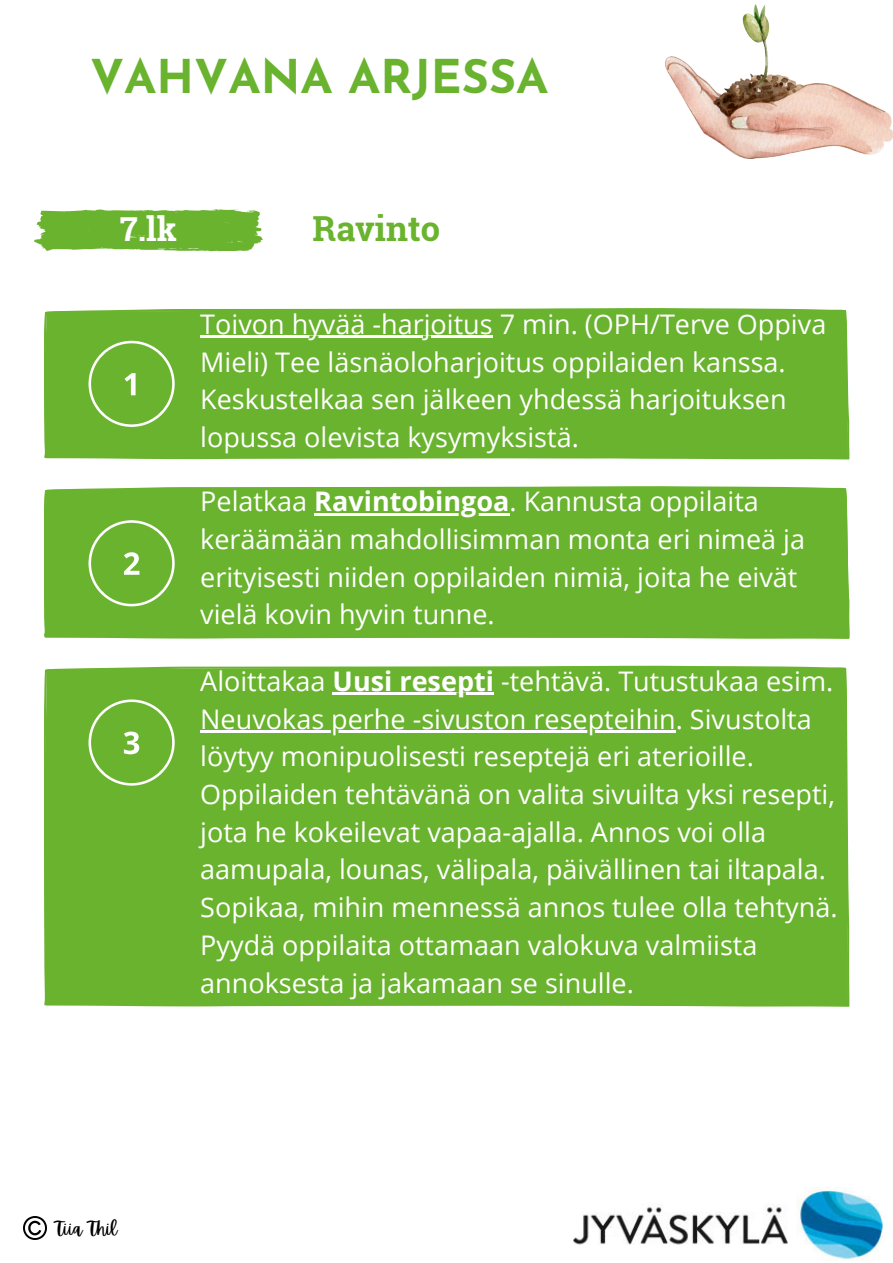
<style>
.page{position:relative;width:893px;height:1263px;background:#fff}
.page>*{position:absolute;margin:0;border:0;box-sizing:border-box;transform-origin:0 0}
.t1{font:700 46.5px "Josefin Sans";color:#69b32e}
.t2{font:700 34.5px "Roboto Slab";color:#69b32e}
.t3{font:700 33px "Roboto Slab";color:#fff}
.t4{font:27px/37.7px "Open Sans";color:#fff}
.t5{font:18px "Apricots";color:#000}
.s1{font-weight:700}
</style>
<div class="page">
<div style="left:44px;top:666px;width:805px;height:341px;background:#69b32e"></div>
<div style="left:44px;top:487px;width:805px;height:152px;background:#69b32e"></div>
<div style="left:44px;top:308px;width:805px;height:151px;background:#69b32e"></div>
<svg style="left:88px;top:341px;width:87px;height:86px;background:#79bb44"></svg>
<svg style="left:88px;top:520px;width:87px;height:86px;background:#7abb45"></svg>
<svg style="left:88px;top:699px;width:87px;height:86px;background:#7abb45"></svg>
<svg style="left:34px;top:209px;width:229px;height:42px;background:#79bb45"></svg>
<img style="left:665px;top:5px;width:228px;height:153px">
<hr style="left:314px;top:513px;width:195px;height:2px;background:#fff">
<hr style="left:333px;top:693px;width:161px;height:2px;background:#fff">
<hr style="left:200px;top:730px;width:476px;height:2px;background:#fff">
<hr style="left:200px;top:336px;width:293px;height:2px;background:#fff">
<img style="left:574px;top:1187px;width:308px;height:74px">
<img style="left:24px;top:1216px;width:23px;height:23px">
<h3 class="t1" style="left:90px;top:58px;width:460px">VAHVANA ARJESSA</h3>
<p class="t3" style="left:120px;top:206px;width:58px">7.lk</p>
<p class="t2" style="left:313px;top:205px;width:129px">Ravinto</p>
<h3 class="t4" style="left:200px;top:305px;width:627px">Toivon hyvää -harjoitus 7 min. (OPH/Terve Oppiva Mieli) Tee läsnäoloharjoitus oppilaiden kanssa.<br>Keskustelkaa sen jälkeen yhdessä harjoituksen lopussa olevista kysymyksistä.</h3>
<h2 class="t4" style="left:200px;top:482px;width:560px">Pelatkaa <span class="s1">Ravintobingoa</span>. Kannusta oppilaita</h2>
<p class="t4" style="left:200px;top:520px;width:606px">keräämään mahdollisimman monta eri nimeä ja erityisesti niiden oppilaiden nimiä, joita he eivät vielä kovin hyvin tunne.</p>
<h2 class="t4" style="left:200px;top:662px;width:634px">Aloittakaa <span class="s1">Uusi resepti</span> -tehtävä. Tutustukaa esim.</h2>
<h3 class="t4" style="left:200px;top:699px;width:639px">Neuvokas perhe -sivuston resepteihin. Sivustolta löytyy monipuolisesti reseptejä eri aterioille.<br>Oppilaiden tehtävänä on valita sivuilta yksi resepti, jota he kokeilevat vapaa-ajalla. Annos voi olla aamupala, lounas, välipala, päivällinen tai iltapala.<br>Sopikaa, mihin mennessä annos tulee olla tehtynä.<br>Pyydä oppilaita ottamaan valokuva valmiista annoksesta ja jakamaan se sinulle.</h3>
<p class="t5" style="left:55px;top:1218px;width:63px">Tiia Thil</p>
</div>
